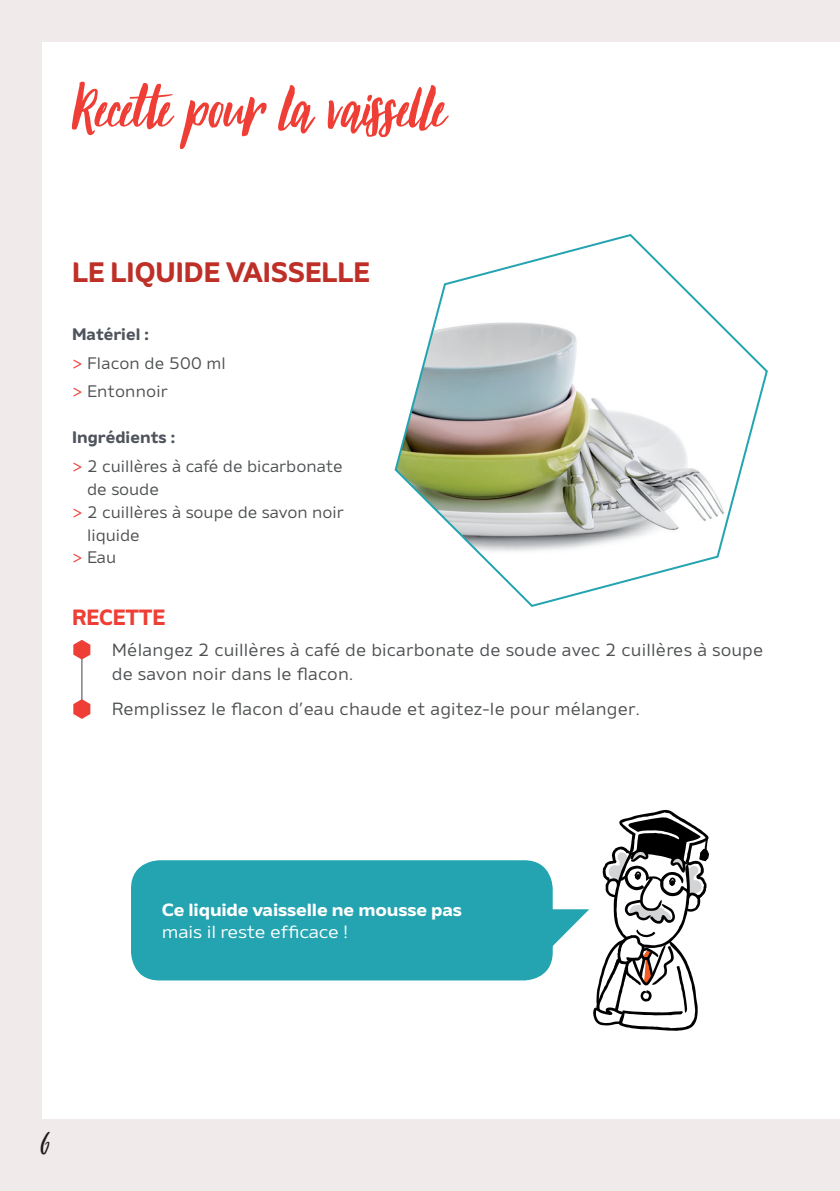
<style>
.page{position:relative;width:840px;height:1191px;background:#fff}
.page>*{position:absolute;margin:0;border:0;box-sizing:border-box;transform-origin:0 0}
.t1{font:76px "October Storm";color:#ee3e35}
.t2{font:36px "October Storm";color:#231f20}
.t3{font:700 28px "Amino";color:#be2f27}
.t4{font:700 22px "Amino";color:#ee3e35}
.t5{font:17.6px/24px "Amino";letter-spacing:.01em;color:#4d4f51}
.t6{font:700 17.6px "Amino";letter-spacing:-.01em;color:#fff;scale:1.08 1}
.t7{font:17.6px "Amino";letter-spacing:-.01em;color:#fff;scale:1.08 1}
.t8{font:16.6px/28.6px "Amino";color:#4d4f51}
.s1{font-weight:700;color:#4f535c}
.s2{color:#ee3e35}
</style>
<div class="page">
<div style="left:0;top:0;width:839px;height:1191px;background:#f0eaea"></div>
<div style="left:43px;top:43px;width:796px;height:1076px;background:#fff"></div>
<svg style="left:394px;top:234px;width:374px;height:373px"></svg>
<hr style="left:81px;top:647px;width:2px;height:68px;background:#808285">
<svg style="left:73px;top:640px;width:17px;height:19px"></svg>
<svg style="left:73px;top:699px;width:17px;height:20px"></svg>
<div style="left:131px;top:860px;width:421px;height:120px;background:#23a4b0;border-radius:28px"></div>
<svg style="left:507px;top:810px;width:201px;height:221px"></svg>
<h1 class="t1" style="left:72px;top:71px;width:374px">Recette pour la vaisselle</h1>
<h3 class="t3" style="left:72px;top:254px;width:299px">LE LIQUIDE VAISSELLE</h3>
<p class="t8" style="left:72px;top:319px;width:155px"><span class="s1">Matériel :<br></span><span class="s2">&gt;</span> Flacon de 500 ml <span class="s2">&gt;</span> Entonnoir</p>
<p class="t8" style="left:72px;top:422px;width:272px"><span class="s1">Ingrédients :<br></span><span class="s2">&gt;</span> 2 cuillères à café de bicarbonate</p>
<p class="t8" style="left:87px;top:474px;width:73px">de soude</p>
<p class="t8" style="left:72px;top:497px;width:273px"><span class="s2">&gt;</span> 2 cuillères à soupe de savon noir</p>
<p class="t8" style="left:87px;top:520px;width:54px">liquide</p>
<p class="t8" style="left:72px;top:542px;width:46px"><span class="s2">&gt;</span> Eau</p>
<p class="t4" style="left:72px;top:603px;width:94px">RECETTE</p>
<p class="t5" style="left:112px;top:637px;width:652px">Mélangez 2 cuillères à café de bicarbonate de soude avec 2 cuillères à soupe de savon noir dans le flacon.</p>
<p class="t5" style="left:112px;top:696px;width:529px">Remplissez le flacon d’eau chaude et agitez-le pour mélanger.</p>
<p class="t6" style="left:162px;top:899px;width:279px">Ce liquide vaisselle ne mousse pas</p>
<p class="t7" style="left:162px;top:921px;width:174px">mais il reste efficace !</p>
<h2 class="t2" style="left:41px;top:1126px;width:11px">6</h2>
</div>
